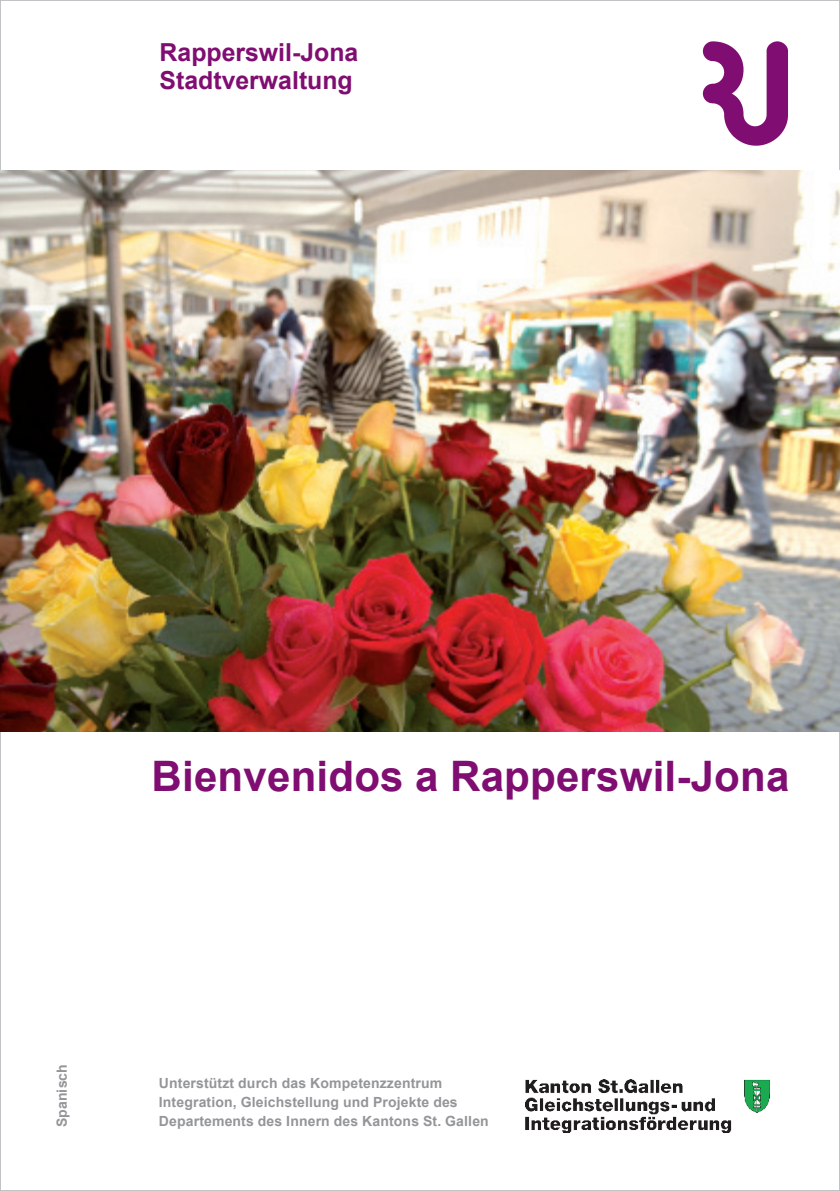
<style>
.page{position:relative;width:840px;height:1191px;background:#fff}
.page>*{position:absolute;margin:0;border:0;box-sizing:border-box;transform-origin:0 0}
.t1{font:700 42px "Arial";letter-spacing:.005em;color:#800d71}
.t2{font:700 24.8px/28px "Arial";color:#800d71}
.t3{font:700 14px/19px "Arial";letter-spacing:.01em;color:#939598}
</style>
<div class="page">
<img style="left:702px;top:41px;width:86px;height:105px">
<img style="left:0;top:170px;width:839px;height:561px">
<img style="left:525px;top:1079px;width:244px;height:53px">
<h2 class="t2" style="left:159px;top:39px;width:200px">Rapperswil-Jona<br>Stadtverwaltung</h2>
<h1 class="t1" style="left:151px;top:746px;width:639px">Bienvenidos a Rapperswil-Jona</h1>
<p class="t3" style="left:53px;top:1127px;width:65px;rotate:-90deg">Spanisch</p>
<p class="t3" style="left:159px;top:1073px;width:331px">Unterstützt durch das Kompetenzzentrum<br>Integration, Gleichstellung und Projekte des<br>Departements des Innern des Kantons St. Gallen</p>
</div>
